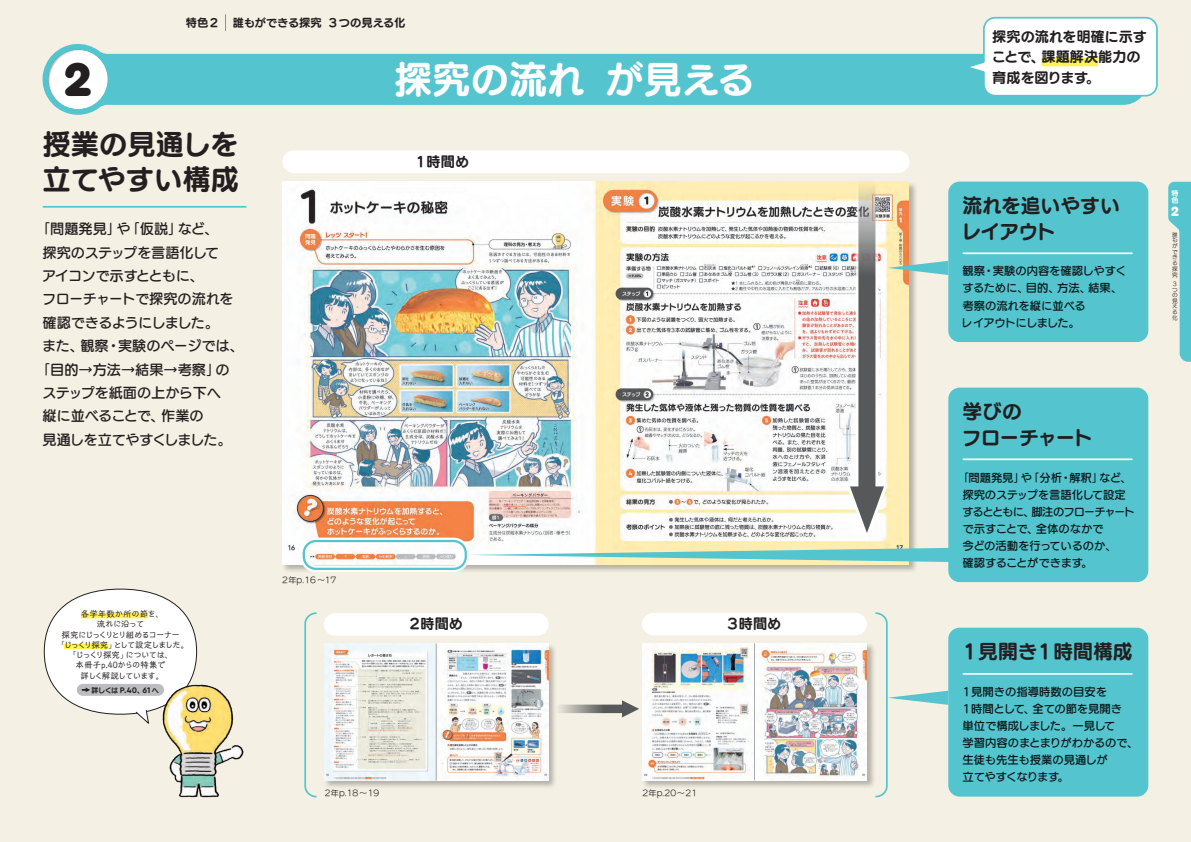
<style>
.page{position:relative;width:1191px;height:842px;background:#f4f0e3}
.page>*{position:absolute;margin:0;border:0;box-sizing:border-box;transform-origin:0 0}
.実験番号_中_16Q{font:900 49.6px "Cera Round Pro";color:#231f20}
.大見出し_50Q_白{font:38.3px "UD Marugo Small Pr 6 N B";color:#fff}
.小見出し_23Q_黒{font:28.3px "UD Marugo Small Pr 6 N B";color:#231f20}
.小見出し_23Q_黒-2{font:19.8px "UD Marugo Small Pr 6 N B";color:#231f20}
.中見出し_28Q_黒{font:19.8px "UD Marugo Small Pr 6 N B";letter-spacing:-.02em;color:#231f20}
.中見出し_28Q_黒-2{font:19.8px "UD Marugo Small Pr 6 N B";color:#231f20}
.中見出し_28Q_黒-3{font:19.8px "UD Marugo Small Pr 6 N B";letter-spacing:-.065em;color:#231f20}
.本文_16Q{font:14.2px "UD Marugo Small Pr 6 N DB";letter-spacing:-.02em;color:#231f20}
.本文_16Q-2{font:14.2px "UD Marugo Small Pr 6 N DB";letter-spacing:-.05em;color:#231f20}
.リード_20Q{font:14.2px "UD Marugo Small Pr 6 N B";color:#231f20}
.中見出し_28Q_黒-4{font:14.2px "UD Marugo Small Pr 6 N B";color:#231f20}
.本文_16Q-3{font:14.2px "UD Marugo Small Pr 6 N DB";letter-spacing:-.065em;color:#231f20}
.リード_20Q-2{font:14.2px "UD Marugo Small Pr 6 N B";letter-spacing:-.03em;color:#231f20}
.ツメ_数字{font:900 14.2px "Cera Round Pro";color:#fff}
.t1{font:11.3px/17px "UD Marugo Small Pr 6 N DB";letter-spacing:-.01em;color:#231f20}
.t2{font:11.3px/17px "UD Marugo Small Pr 6 N DB";letter-spacing:-.03em;color:#231f20}
.大タイトル_20Q{font:11.3px "UD Marugo Small Pr 6 N B";letter-spacing:-.01em;color:#231f20}
.吹き出し文字_12Q{font:8.5px "Talking Std";letter-spacing:-.13em;color:#231f20}
.吹き出し文字_12Q-2{font:8.5px "Talking Std";letter-spacing:-.11em;color:#231f20}
.吹き出し文字_12Q-3{font:8.5px "Talking Std";letter-spacing:-.14em;color:#231f20}
.吹き出し文字_12Q-4{font:8.5px "Talking Std";letter-spacing:-.01em;color:#231f20}
.吹き出し文字_12Q-5{font:8.5px "Talking Std";letter-spacing:-.02em;color:#231f20}
.t3{font:700 8.5px "Cera Round Pro";color:#231f20}
.キャプ_11_5Q_17H{font:8.1px "UD Marugo Small Pr 6 N M";color:#231f20}
.t4{font:7.1px "UD Marugo Small Pr 6 N B";color:#231f20}
.ツメ_単元{font:7.1px/7.3px "UD Marugo Small Pr 6 N B";color:#fff}
.t5{font:5.7px/5.7px "UD Marugo Small Pr 6 N M";color:#231f20;text-align:justify}
.s1{font-family:"UD Marugo Small Pr 6 N E";font-weight:400;font-size:7.1px}
</style>
<div class="page">
<div style="left:282px;top:181px;width:635px;height:393px;background:#231f20;opacity:.3"></div>
<img style="left:282px;top:182px;width:626px;height:383px">
<svg style="left:42px;top:43px;width:1099px;height:72px;fill:#54c5cf"></svg>
<div style="left:46px;top:48px;width:62px;height:61px;background:#231f20;opacity:.3"></div>
<svg style="left:1168px;top:182px;width:23px;height:180px"></svg>
<div style="left:300px;top:538px;width:169px;height:34px;border:7px solid #fff;border-radius:12px"></div>
<svg style="left:304px;top:612px;width:13px;height:186px"></svg>
<svg style="left:961px;top:16px;width:197px;height:81px"></svg>
<div style="left:1041px;top:58px;width:57px;height:8px;background:#fff34f"></div>
<div style="left:948px;top:388px;width:200px;height:194px;background:#54c5cf;border-radius:11px"></div>
<hr style="left:963px;top:458px;width:168px;height:2px;background:#fff">
<div style="left:948px;top:628px;width:200px;height:169px;background:#54c5cf;border-radius:11px"></div>
<hr style="left:963px;top:673px;width:168px;height:2px;background:#fff">
<div style="left:303px;top:540px;width:164px;height:30px;border:2px solid #54c5cf;border-radius:12px"></div>
<div style="left:335px;top:613px;width:202px;height:23px;background:#fff"></div>
<div style="left:293px;top:150px;width:605px;height:23px;background:#fff"></div>
<div style="left:324px;top:643px;width:233px;height:146px;background:#231f20;opacity:.3"></div>
<img style="left:324px;top:643px;width:224px;height:138px">
<hr style="left:436px;top:643px;width:1px;height:138px;background:#a8a9ad">
<div style="left:653px;top:613px;width:202px;height:22px;background:#fff"></div>
<div style="left:642px;top:643px;width:233px;height:146px;background:#231f20;opacity:.3"></div>
<img style="left:642px;top:643px;width:224px;height:137px">
<hr style="left:754px;top:643px;width:1px;height:137px;background:#a8a9ad">
<svg style="left:555px;top:705px;width:67px;height:8px"></svg>
<svg style="left:622px;top:700px;width:17px;height:17px"></svg>
<svg style="left:467px;top:548px;width:481px;height:14px"></svg>
<hr style="left:43px;top:206px;width:203px;height:2px;background:#54c5cf">
<div style="left:44px;top:589px;width:153px;height:125px;background:#fff;border-radius:50%"></div>
<svg style="left:135px;top:709px;width:15px;height:15px"></svg>
<div style="left:81px;top:613px;width:67px;height:5px;background:#fff34f"></div>
<div style="left:64px;top:643px;width:44px;height:6px;background:#fff34f"></div>
<img style="left:162px;top:684px;width:82px;height:113px">
<svg style="left:225px;top:15px;width:1px;height:16px"></svg>
<svg style="left:873px;top:612px;width:75px;height:186px"></svg>
<svg style="left:887px;top:261px;width:61px;height:14px"></svg>
<div style="left:948px;top:182px;width:200px;height:160px;background:#54c5cf;border-radius:11px"></div>
<hr style="left:963px;top:252px;width:168px;height:2px;background:#fff">
<svg style="left:855px;top:185px;width:23px;height:299px;fill:#fefefe"></svg>
<svg style="left:858px;top:181px;width:17px;height:303px;fill:#57585a"></svg>
<svg style="left:846px;top:484px;width:42px;height:58px"></svg>
<div style="left:83px;top:684px;width:75px;height:12px;background:#bcbdc0"></div>
<svg style="left:82px;top:688px;width:8px;height:4px"></svg>
<p class="大タイトル_20Q" style="left:186px;top:16px;width:34px">特色2</p>
<p class="大タイトル_20Q" style="left:233px;top:16px;width:174px">誰もができる探究 3つの見える化</p>
<p class="実験番号_中_16Q" style="left:63px;top:44px;width:31px">2</p>
<p class="大見出し_50Q_白" style="left:394px;top:58px;width:362px">探究の流れが見える</p>
<p class="小見出し_23Q_黒" style="left:43px;top:129px;width:197px">授業の見通しを</p>
<p class="小見出し_23Q_黒" style="left:43px;top:164px;width:198px">立てやすい構成</p>
<p class="本文_16Q" style="left:36px;top:221px;width:184px">「問題発見」や「仮説」など、</p>
<p class="本文_16Q" style="left:43px;top:244px;width:178px">探究のステップを言語化して</p>
<p class="本文_16Q-3" style="left:42px;top:268px;width:163px">アイコンで示すとともに、</p>
<p class="本文_16Q" style="left:42px;top:291px;width:193px">フローチャートで探究の流れを</p>
<p class="本文_16Q-2" style="left:43px;top:315px;width:178px">確認できるようにしました。</p>
<p class="本文_16Q" style="left:42px;top:338px;width:203px">また、観察・実験のページでは、</p>
<p class="本文_16Q" style="left:36px;top:361px;width:195px">「目的→方法→結果→考察」の</p>
<p class="本文_16Q" style="left:42px;top:385px;width:180px">ステップを紙面の上から下へ</p>
<p class="本文_16Q" style="left:43px;top:408px;width:163px">縦に並べることで、作業の</p>
<p class="本文_16Q-2" style="left:43px;top:432px;width:191px">見通しを立てやすくしました。</p>
<p class="中見出し_28Q_黒-4" style="left:415px;top:153px;width:55px">1時間め</p>
<p class="吹き出し文字_12Q-5" style="left:81px;top:607px;width:84px">各学年数か所の節を、</p>
<p class="吹き出し文字_12Q-2" style="left:97px;top:617px;width:49px">流れに沿って</p>
<p class="吹き出し文字_12Q" style="left:62px;top:628px;width:120px">探究にじっくりとり組めるコーナー</p>
<p class="吹き出し文字_12Q-3" style="left:56px;top:638px;width:134px">「じっくり探究」として設定しました。</p>
<p class="吹き出し文字_12Q-2" style="left:68px;top:648px;width:107px">「じっくり探究」については、</p>
<p class="吹き出し文字_12Q-4" style="left:75px;top:659px;width:92px">本冊子p.40からの特集で</p>
<p class="吹き出し文字_12Q" style="left:81px;top:669px;width:85px">詳しく解説しています。</p>
<p class="t4" style="left:92px;top:686px;width:28px">詳しくは</p>
<p class="t3" style="left:120px;top:684px;width:32px">P.40<span class="s1">、</span>61</p>
<p class="t4" style="left:152px;top:686px;width:9px">へ</p>
<p class="キャプ_11_5Q_17H" style="left:282px;top:575px;width:56px">2年p.16 〜17</p>
<p class="中見出し_28Q_黒-4" style="left:409px;top:616px;width:55px">2時間め</p>
<p class="キャプ_11_5Q_17H" style="left:325px;top:788px;width:56px">2年p.18〜 19</p>
<p class="中見出し_28Q_黒-4" style="left:727px;top:616px;width:55px">3時間め</p>
<p class="キャプ_11_5Q_17H" style="left:642px;top:788px;width:56px">2年p.20〜 21</p>
<p class="リード_20Q" style="left:992px;top:28px;width:156px">探究の流れを明確に示す</p>
<p class="リード_20Q" style="left:991px;top:49px;width:150px">ことで、課題解決能力の</p>
<p class="リード_20Q-2" style="left:992px;top:69px;width:109px">育成を図ります。</p>
<p class="中見出し_28Q_黒-2" style="left:962px;top:195px;width:159px">流れを追いやすい</p>
<p class="中見出し_28Q_黒" style="left:961px;top:220px;width:96px">レイアウト</p>
<p class="t1" style="left:961px;top:263px;width:166px">観察・実験の内容を確認しやすくするために、目的、方法、結果、考察の流れを縦に並べる<br>レイアウトにしました。</p>
<p class="中見出し_28Q_黒" style="left:962px;top:401px;width:61px">学びの</p>
<p class="中見出し_28Q_黒-3" style="left:962px;top:426px;width:132px">フローチャート</p>
<p class="t2" style="left:962px;top:469px;width:174px;text-indent:-5px">「問題発見」や「分析・解釈」など、探究のステップを言語化して設定するとともに、脚注のフローチャートで示すことで、全体のなかで<br>今どの活動を行っているのか、<br>確認することができます。</p>
<p class="小見出し_23Q_黒-2" style="left:962px;top:641px;width:172px">1見開き1時間構成</p>
<p class="t1" style="left:962px;top:684px;width:177px">1見開きの指導時数の目安を<br>1時間として、全ての節を見開き<br>単位で構成しました。一見して<br>学習内容のまとまりがわかるので、生徒も先生も授業の見通しが<br>立てやすくなります。</p>
<p class="ツメ_単元" style="left:1171px;top:190px;width:8px">特色</p>
<p class="ツメ_数字" style="left:1170px;top:201px;width:10px">2</p>
<p class="t5" style="left:1172px;top:232px;width:7px">誰もができる探究</p>
<p class="t5" style="left:1172px;top:281px;width:7px;text-align:left">3つの見える化</p>
</div>
